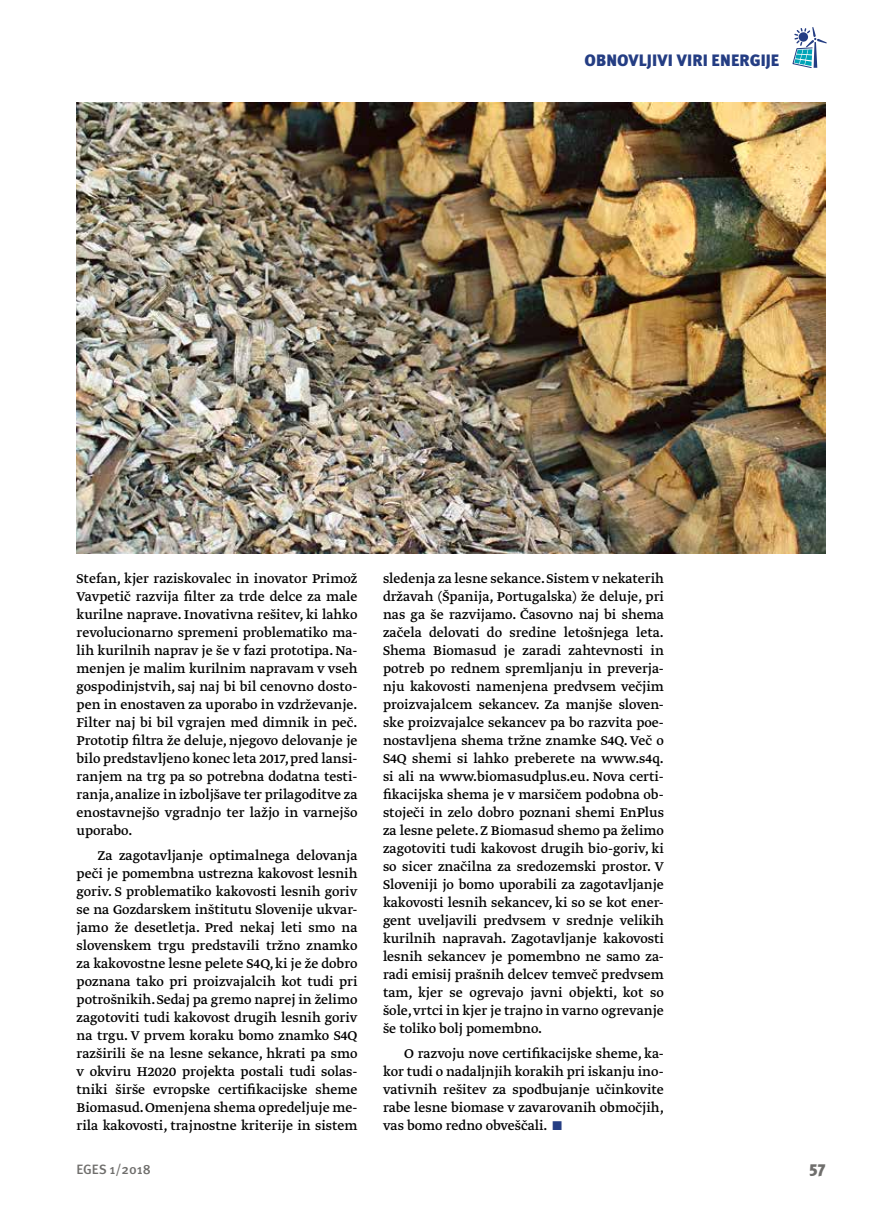
<style>
.page{position:relative;width:881px;height:1208px;background:#fff}
.page>*{position:absolute;margin:0;border:0;box-sizing:border-box;transform-origin:0 0}
.t1{font:900 16.5px "Meta Pro";letter-spacing:.005em;color:#243d83}
.t2{font:900 16.5px "Meta Pro";color:#6f6e6c}
.t3{font:15px/18px "Greta Text Pro Regular Plus";color:#000;text-align:justify}
.t4{font:500 13.5px "Meta Pro";color:#6f6e6c}
.s1{color:#243d83}
</style>
<div class="page">
<svg style="left:792px;top:27px;width:34px;height:41px"></svg>
<img style="left:77px;top:102px;width:748px;height:451px">
<p class="t1" style="left:584px;top:50px;width:196px">OBNOVLJIVI VIRI ENERGIJE</p>
<p class="t3" style="left:77px;top:570px;width:282px">Stefan, kjer raziskovalec in inovator Primož Vavpetič razvija filter za trde delce za male kurilne naprave. Inovativna rešitev, ki lahko revolucionarno spremeni problematiko ma&shy;lih kurilnih naprav je še v fazi prototipa. Na&shy;menjen je malim kurilnim napravam v vseh gospodinjstvih, saj naj bi bil cenovno dosto&shy;pen in enostaven za uporabo in vzdrževanje.<br>Filter naj bi bil vgrajen med dimnik in peč.<br>Prototip filtra že deluje, njegovo delovanje je bilo predstavljeno konec leta 2017, pred lansi&shy;ranjem na trg pa so potrebna dodatna testi&shy;ranja, analize in izboljšave ter prilagoditve za enostavnejšo vgradnjo ter lažjo in varnejšo uporabo.</p>
<p class="t3" style="left:77px;top:847px;width:282px;text-indent:21px">Za zagotavljanje optimalnega delovanja peči je pomembna ustrezna kakovost lesnih goriv. S problematiko kakovosti lesnih goriv se na Gozdarskem inštitutu Slovenije ukvar&shy;jamo že desetletja. Pred nekaj leti smo na slovenskem trgu predstavili tržno znamko za kakovostne lesne pelete S4Q, ki je že dobro poznana tako pri proizvajalcih kot tudi pri potrošnikih. Sedaj pa gremo naprej in želimo zagotoviti tudi kakovost drugih lesnih goriv na trgu. V prvem koraku bomo znamko S4Q razširili še na lesne sekance, hkrati pa smo v okviru H2020 projekta postali tudi solas&shy;tniki širše evropske certifikacijske sheme Biomasud. Omenjena shema opredeljuje me&shy;rila kakovosti, trajnostne kriterije in sistem</p>
<p class="t3" style="left:383px;top:570px;width:282px">sledenja za lesne sekance. Sistem v nekaterih državah (Španija, Portugalska) že deluje, pri nas ga še razvijamo. Časovno naj bi shema začela delovati do sredine letošnjega leta.<br>Shema Biomasud je zaradi zahtevnosti in potreb po rednem spremljanju in preverja&shy;nju kakovosti namenjena predvsem večjim proizvajalcem sekancev. Za manjše sloven&shy;ske proizvajalce sekancev pa bo razvita poe&shy;nostavljena shema tržne znamke S4Q. Več o S4Q shemi si lahko preberete na www.s4q. si ali na www.biomasudplus.eu. Nova certi&shy;fikacijska shema je v marsičem podobna ob&shy;stoječi in zelo dobro poznani shemi EnPlus za lesne pelete. Z Biomasud shemo pa želimo zagotoviti tudi kakovost drugih bio-goriv, ki so sicer značilna za sredozemski prostor. V Sloveniji jo bomo uporabili za zagotavljanje kakovosti lesnih sekancev, ki so se kot ener&shy;gent uveljavili predvsem v srednje velikih kurilnih napravah. Zagotavljanje kakovosti lesnih sekancev je pomembno ne samo za&shy;radi emisij prašnih delcev temveč predvsem tam, kjer se ogrevajo javni objekti, kot so šole, vrtci in kjer je trajno in varno ogrevanje še toliko bolj pomembno.</p>
<p class="t3" style="left:383px;top:1045px;width:282px;text-indent:21px">O razvoju nove certifikacijske sheme, ka&shy;kor tudi o nadaljnjih korakih pri iskanju ino&shy;vativnih rešitev za spodbujanje učinkovite rabe lesne biomase v zavarovanih območjih, vas bomo redno obveščali. <span class="s1">■</span></p>
<p class="t4" style="left:77px;top:1160px;width:76px">EGES 1/2018</p>
<p class="t2" style="left:809px;top:1157px;width:18px">57</p>
</div>
